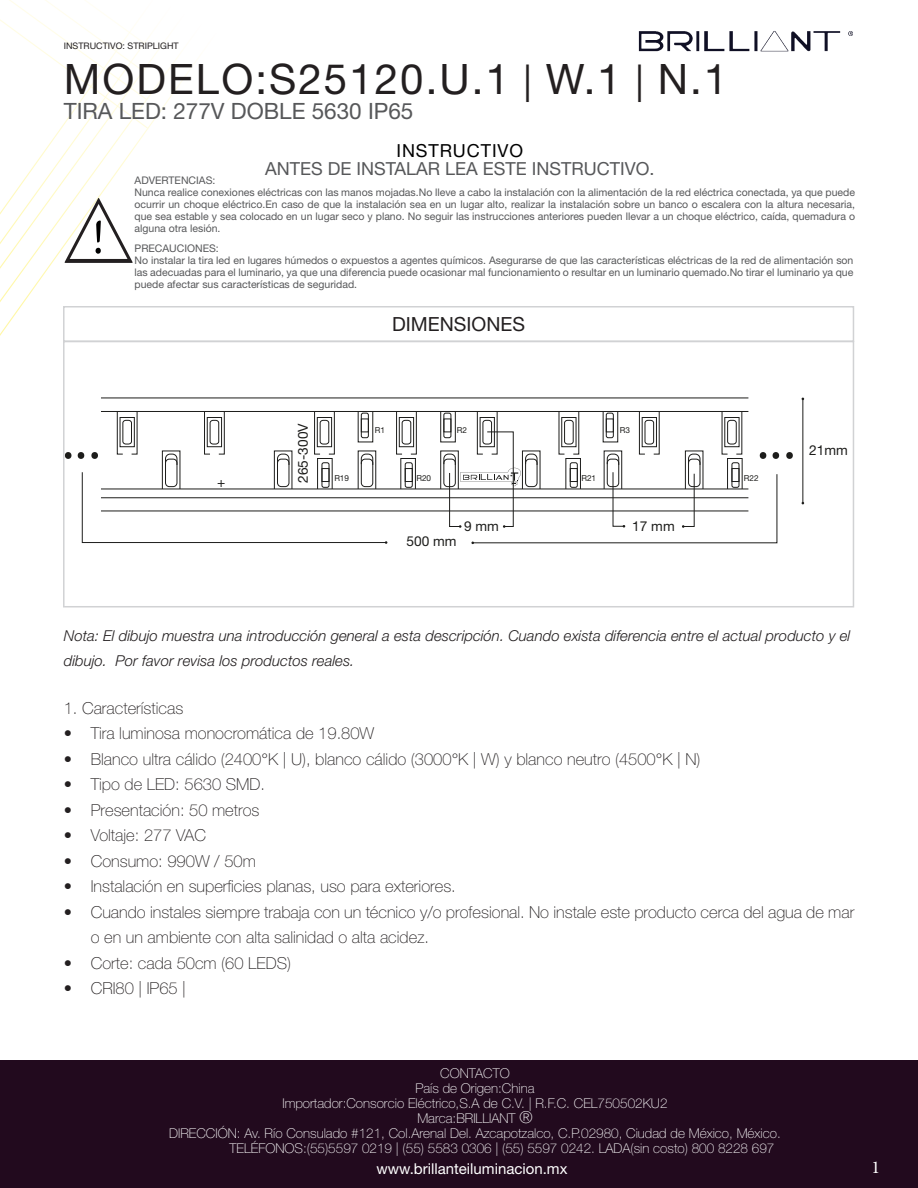
<style>
.page{position:relative;width:918px;height:1188px;background:#fff}
.page>*{position:absolute;margin:0;border:0;box-sizing:border-box;transform-origin:0 0}
.t1{font:42px "Helvetica Neue LT Std";letter-spacing:.05em;color:#231f20}
.t2{font:22.5px "Helvetica Neue LT Std";color:#57585a}
.t3{font:19.5px "Helvetica Neue LT Std";color:#231f20}
.t4{font:18px "Helvetica Neue LT Std";color:#57585a}
.t5{font:18px "Helvetica Neue LT Std";letter-spacing:.05em;color:#000}
.t6{font:18px "Minion Pro";color:#fff}
.t7{font:100 16.5px/25.5px "Helvetica Neue LT Std";color:#231f20}
.t8{font:italic 300 15px/25.5px "Helvetica Neue LT Std";color:#231f20}
.t9{font:15px "Helvetica Neue LT Std";color:#fff}
.t10{font:13.65px "Helvetica Neue LT Std";color:#1d1d1b}
.t11{font:100 13.5px "Helvetica Neue LT Std";color:#fff}
.t12{font:10.5px/12px "Helvetica Neue LT Std";color:#57585a;text-align:justify}
.t13{font:9px "Helvetica Neue LT Std";color:#231f20}
.t14{font:8.25px "Helvetica Neue LT Std";color:#1d1d1b}
.s1{font-size:37.5px}
.s2{font-size:16.5px}
</style>
<div class="page">
<div style="left:0;top:1060px;width:918px;height:128px;background:#220a1e"></div>
<img style="left:638px;top:31px;width:215px;height:21px">
<svg style="left:0;top:45px;width:194px;height:274px"></svg>
<svg style="left:63px;top:340px;width:792px;height:268px"></svg>
<div style="left:63px;top:306px;width:791px;height:36px;border:2px solid #d1d2d4"></div>
<svg style="left:0;top:0;width:161px;height:263px"></svg>
<p class="t13" style="left:64px;top:41px;width:116px">INSTRUCTIVO: STRIPLIGHT</p>
<h1 class="t1" style="left:64px;top:54px;width:665px">MODELO:S25120.U.1 <span class="s1">|</span> W.1 <span class="s1">|</span> N.1</h1>
<h2 class="t2" style="left:64px;top:98px;width:351px">TIRA LED: 277V DOBLE 5630 IP65</h2>
<p class="t5" style="left:397px;top:140px;width:128px">INSTRUCTIVO</p>
<p class="t4" style="left:265px;top:158px;width:391px">ANTES DE INSTALAR LEA ESTE INSTRUCTIVO.</p>
<p class="t12" style="left:135px;top:174px;width:82px">ADVERTENCIAS:</p>
<p class="t12" style="left:135px;top:186px;width:722px">Nunca realice conexiones eléctricas con las manos mojadas.No lleve a cabo la instalación con la alimentación de la red eléctrica conectada, ya que puede ocurrir un choque eléctrico.En caso de que la instalación sea en un lugar alto, realizar la instalación sobre un banco o escalera con la altura necesaria, que sea estable y sea colocado en un lugar seco y plano. No seguir las instrucciones anteriores pueden llevar a un choque eléctrico, caída, quemadura o alguna otra lesión.</p>
<p class="t12" style="left:135px;top:243px;width:86px">PRECAUCIONES:</p>
<p class="t12" style="left:135px;top:255px;width:720px">No instalar la tira led en lugares húmedos o expuestos a agentes químicos. Asegurarse de que las características eléctricas de la red de alimentación son las adecuadas para el luminario, ya que una diferencia puede ocasionar mal funcionamiento o resultar en un luminario quemado.No tirar el luminario ya que puede afectar sus características de seguridad.</p>
<p class="t3" style="left:392px;top:312px;width:134px">DIMENSIONES</p>
<p class="t10" style="left:217px;top:474px;width:10px">+</p>
<p class="t10" style="left:295px;top:483px;width:61px;rotate:-90deg">265-300V</p>
<p class="t14" style="left:334px;top:473px;width:16px">R19</p>
<p class="t14" style="left:375px;top:425px;width:12px">R1</p>
<p class="t14" style="left:457px;top:425px;width:12px">R2</p>
<p class="t14" style="left:620px;top:425px;width:12px">R3</p>
<p class="t14" style="left:416px;top:473px;width:16px">R20</p>
<p class="t14" style="left:581px;top:473px;width:16px">R21</p>
<p class="t14" style="left:744px;top:473px;width:16px">R22</p>
<p class="t10" style="left:406px;top:533px;width:52px">500 mm</p>
<p class="t10" style="left:464px;top:518px;width:36px">9 mm</p>
<p class="t10" style="left:632px;top:518px;width:44px">17 mm</p>
<p class="t10" style="left:809px;top:442px;width:40px">21mm</p>
<p class="t8" style="left:64px;top:622px;width:788px">Nota: El dibujo muestra una introducción general a esta descripción. Cuando exista diferencia entre el actual producto y el dibujo. Por favor revisa los productos reales.</p>
<p class="t7" style="left:64px;top:695px;width:121px">1. Características</p>
<p class="t7" style="left:64px;top:721px;width:312px">• Tira luminosa monocromática de 19.80W</p>
<p class="t7" style="left:64px;top:746px;width:638px">• Blanco ultra cálido (2400°K | U), blanco cálido (3000°K | W) y blanco neutro (4500°K | N)</p>
<p class="t7" style="left:64px;top:772px;width:203px">• Tipo de LED: 5630 SMD.</p>
<p class="t7" style="left:64px;top:797px;width:197px">• Presentación: 50 metros</p>
<p class="t7" style="left:64px;top:823px;width:144px">• Voltaje: 277 VAC</p>
<p class="t7" style="left:64px;top:848px;width:194px">• Consumo: 990W / 50m</p>
<p class="t7" style="left:64px;top:874px;width:394px">• Instalación en superficies planas, uso para exteriores.</p>
<p class="t7" style="left:91px;top:899px;width:765px;text-indent:-27px">• Cuando instales siempre trabaja con un técnico y/o profesional. No instale este producto cerca del agua de mar o en un ambiente con alta salinidad o alta acidez.</p>
<p class="t7" style="left:64px;top:950px;width:229px">• Corte: cada 50cm (60 LEDS)</p>
<p class="t7" style="left:64px;top:976px;width:124px">• CRI80 | IP65 |</p>
<p class="t11" style="left:440px;top:1066px;width:71px">CONTACTO</p>
<p class="t11" style="left:415px;top:1081px;width:121px">País de Origen:China</p>
<p class="t11" style="left:282px;top:1096px;width:387px">Importador:Consorcio Eléctrico,S.A de C.V. | R.F.C. CEL750502KU2</p>
<p class="t11" style="left:417px;top:1111px;width:117px">Marca:BRILLIANT <span class="s2">®</span></p>
<p class="t11" style="left:169px;top:1126px;width:613px">DIRECCIÓN: Av. Río Consulado #121, Col.Arenal Del. Azcapotzalco, C.P.02980, Ciudad de México, México.</p>
<p class="t11" style="left:230px;top:1141px;width:546px">TELÉFONOS:(55)5597 0219 | (55) 5583 0306 | (55) 5597 0242. LADA(sin costo) 800 8228 697</p>
<h3 class="t9" style="left:376px;top:1160px;width:193px">www.brillanteiluminacion.mx</h3>
<h3 class="t6" style="left:871px;top:1155px;width:10px">1</h3>
</div>
